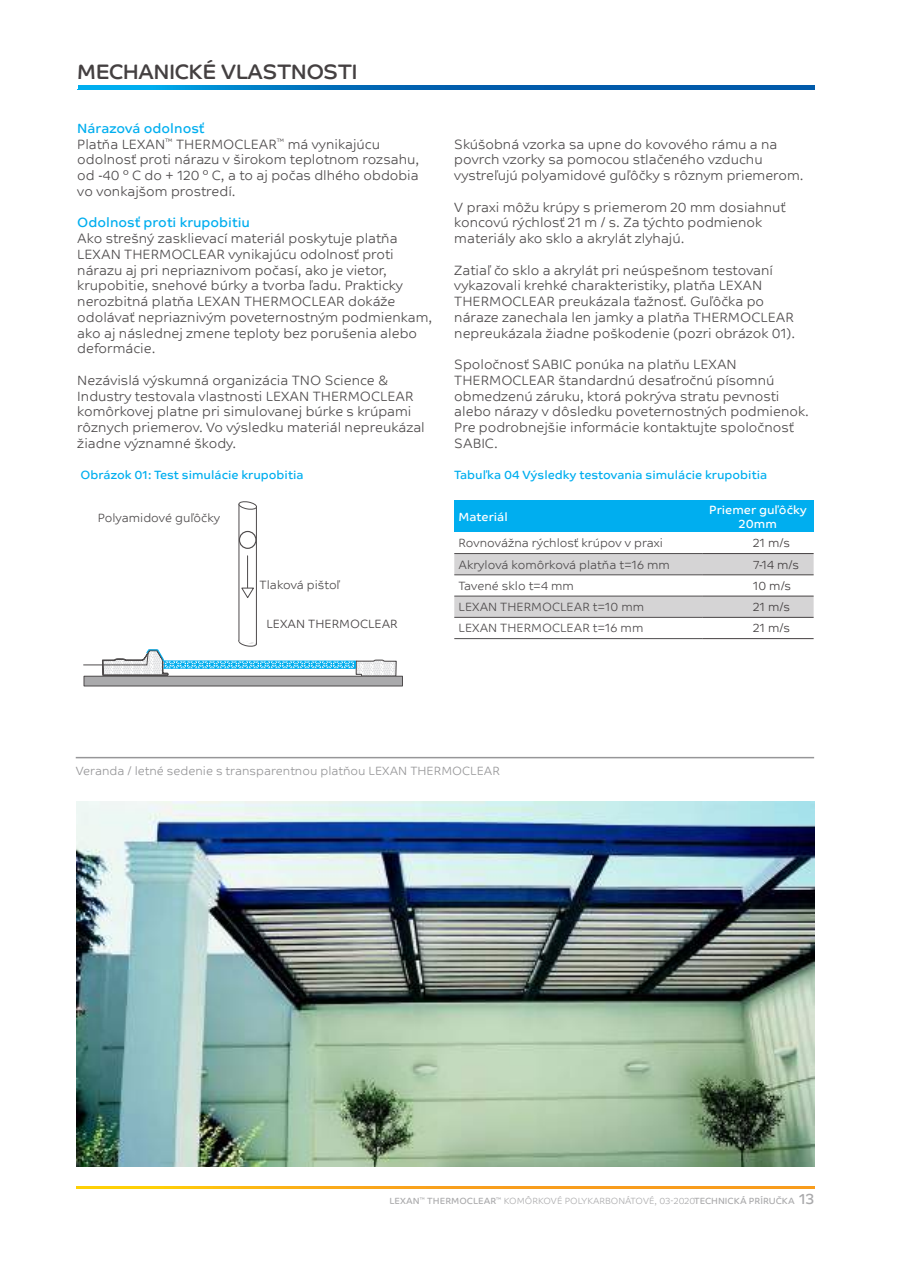
<style>
.page{position:relative;width:915px;height:1263px;background:#fff}
.page>*{position:absolute;margin:0;border:0;box-sizing:border-box;transform-origin:0 0}
.t1{font:21px "SABIC Typeface Headline";color:#444041}
.t2{font:300 13.5px/15.8px "SABIC Typeface Text";color:#4e4b4c}
.t3{font:13.5px "SABIC Typeface Text";color:#00aeef}
.t4{font:300 12px "SABIC Typeface Text";color:#4e4b4c}
.t5{font:12px "SABIC Typeface Text";color:#00aeef}
.t6{font:300 12px "SABIC Typeface Text";color:#969698}
.t7{font:300 12px "SABIC Typeface Text";color:#444041}
.t8{font:12px/14.4px "SABIC Typeface Text";color:#fff;text-align:center}
.t9{font:9px "SABIC Typeface Text";color:#aaaaac}
.s1{font-weight:400;color:#00aeef}
.s2{font-weight:300}
.s3{font-size:15px}
</style>
<div class="page">
<svg style="left:77px;top:85px;width:737px;height:5px;background:#006fbb"></svg>
<div style="left:454px;top:500px;width:248px;height:32px;background:#00aeef"></div>
<div style="left:702px;top:500px;width:111px;height:32px;background:#00aeef"></div>
<svg style="left:454px;top:554px;width:359px;height:63px"></svg>
<hr style="left:454px;top:553px;width:248px;height:1px;background:#4e4b4c">
<hr style="left:702px;top:553px;width:111px;height:1px;background:#444041">
<hr style="left:454px;top:575px;width:248px;height:1px;background:#4e4b4c">
<hr style="left:702px;top:575px;width:111px;height:1px;background:#444041">
<hr style="left:454px;top:596px;width:248px;height:1px;background:#4e4b4c">
<hr style="left:702px;top:596px;width:111px;height:1px;background:#444041">
<hr style="left:454px;top:617px;width:248px;height:1px;background:#4e4b4c">
<hr style="left:702px;top:617px;width:111px;height:1px;background:#444041">
<hr style="left:454px;top:638px;width:248px;height:1px;background:#4e4b4c">
<hr style="left:702px;top:638px;width:111px;height:1px;background:#444041">
<svg style="left:83px;top:501px;width:314px;height:186px"></svg>
<img style="left:76px;top:801px;width:737px;height:366px">
<hr style="left:76px;top:757px;width:737px;height:1px;background:#969698">
<svg style="left:77px;top:1186px;width:737px;height:2px"></svg>
<h1 class="t1" style="left:77px;top:52px;width:281px">MECHANICKÉ VLASTNOSTI</h1>
<p class="t2" style="left:77px;top:119px;width:343px"><span class="s1">Nárazová odolnosť<br></span>Platňa LEXAN<sup>™</sup> THERMOCLEAR<sup>™</sup> má vynikajúcu odolnosť proti nárazu v širokom teplotnom rozsahu, od -40 ° C do + 120 ° C, a to aj počas dlhého obdobia vo vonkajšom prostredí.</p>
<p class="t3" style="left:77px;top:215px;width:174px">Odolnosť proti krupobitiu</p>
<p class="t2" style="left:77px;top:229px;width:356px">Ako strešný zasklievací materiál poskytuje platňa LEXAN THERMOCLEAR vynikajúcu odolnosť proti nárazu aj pri nepriaznivom počasí, ako je vietor, krupobitie, snehové búrky a tvorba ľadu. Prakticky nerozbitná platňa LEXAN THERMOCLEAR dokáže odolávať nepriaznivým poveternostným podmienkam, ako aj následnej zmene teploty bez porušenia alebo deformácie.</p>
<p class="t2" style="left:77px;top:371px;width:349px">Nezávislá výskumná organizácia TNO Science &amp; Industry testovala vlastnosti LEXAN THERMOCLEAR komôrkovej platne pri simulovanej búrke s krúpami rôznych priemerov. Vo výsledku materiál nepreukázal žiadne významné škody.</p>
<p class="t5" style="left:80px;top:468px;width:224px">Obrázok 01: Test simulácie krupobitia</p>
<p class="t4" style="left:98px;top:507px;width:124px">Polyamidové guľôčky</p>
<p class="t4" style="left:259px;top:574px;width:82px">Tlaková pištoľ</p>
<p class="t7" style="left:266px;top:612px;width:133px">LEXAN THERMOCLEAR</p>
<p class="t2" style="left:454px;top:135px;width:351px">Skúšobná vzorka sa upne do kovového rámu a na povrch vzorky sa pomocou stlačeného vzduchu vystreľujú polyamidové guľôčky s rôznym priemerom.</p>
<p class="t2" style="left:454px;top:198px;width:333px">V praxi môžu krúpy s priemerom 20 mm dosiahnuť koncovú rýchlosť 21 m / s. Za týchto podmienok materiály ako sklo a akrylát zlyhajú.</p>
<p class="t2" style="left:454px;top:261px;width:342px">Zatiaľ čo sklo a akrylát pri neúspešnom testovaní vykazovali krehké charakteristiky, platňa LEXAN THERMOCLEAR preukázala ťažnosť. Guľôčka po náraze zanechala len jamky a platňa THERMOCLEAR nepreukázala žiadne poškodenie (pozri obrázok 01).</p>
<p class="t2" style="left:454px;top:355px;width:356px">Spoločnosť SABIC ponúka na platňu LEXAN THERMOCLEAR štandardnú desaťročnú písomnú obmedzenú záruku, ktorá pokrýva stratu pevnosti alebo nárazy v dôsledku poveternostných podmienok.<br>Pre podrobnejšie informácie kontaktujte spoločnosť SABIC.</p>
<p class="t5" style="left:454px;top:468px;width:314px">Tabuľka 04 Výsledky testovania simulácie krupobitia</p>
<p class="t8" style="left:458px;top:509px;width:51px">Materiál</p>
<p class="t8" style="left:708px;top:502px;width:99px">Priemer guľôčky<br>20mm</p>
<p class="t4" style="left:458px;top:532px;width:206px">Rovnovážna rýchlosť krúpov v praxi</p>
<p class="t7" style="left:753px;top:532px;width:38px">21 m/s</p>
<p class="t4" style="left:458px;top:553px;width:213px">Akrylová komôrková platňa t=16 mm</p>
<p class="t7" style="left:753px;top:553px;width:47px">7-14 m/s</p>
<p class="t4" style="left:458px;top:574px;width:117px">Tavené sklo t=4 mm</p>
<p class="t7" style="left:753px;top:574px;width:39px">10 m/s</p>
<p class="t4" style="left:458px;top:596px;width:187px">LEXAN THERMOCLEAR t=10 mm</p>
<p class="t7" style="left:753px;top:596px;width:38px">21 m/s</p>
<p class="t4" style="left:458px;top:617px;width:186px">LEXAN THERMOCLEAR t=16 mm</p>
<p class="t7" style="left:753px;top:617px;width:38px">21 m/s</p>
<p class="t6" style="left:76px;top:760px;width:425px">Veranda / letné sedenie s transparentnou platňou LEXAN THERMOCLEAR</p>
<p class="t9" style="left:389px;top:1195px;width:427px">LEXAN<sup>™</sup> THERMOCLEAR<sup>™</sup> <span class="s2">KOMÔRKOVÉ POLYKARBONÁTOVÉ, 03-2020</span>TECHNICKÁ PRÍRUČKA <span class="s3">13</span></p>
</div>
